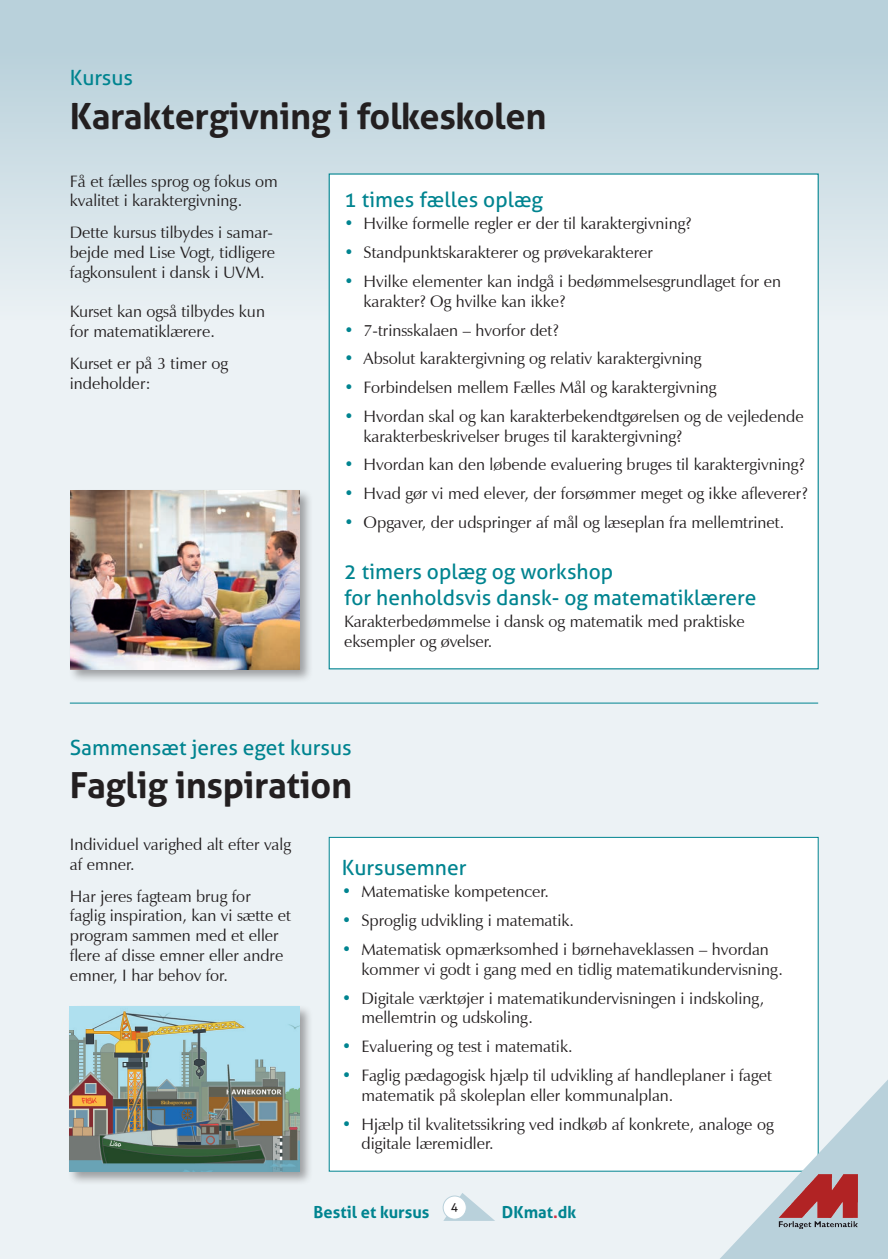
<style>
.page{position:relative;width:888px;height:1259px;background:#ecf2f5}
.page>*{position:absolute;margin:0;border:0;box-sizing:border-box;transform-origin:0 0}
.t1{font:700 36px "Aller";letter-spacing:-.01em;color:#231f20}
.t2{font:21px/25.5px "Aller";color:#008490}
.t3{font:16.5px/19.8px "Zapf Humanist 601 BT";color:#231f20}
.t4{font:700 16.5px "Aller";color:#008490}
.t5{font:12px "Aller";color:#231f20}
.s1{color:#008490}
.s2{color:#d43146}
</style>
<div class="page">
<svg style="left:443px;top:1193px;width:52px;height:28px"></svg>
<div style="left:443px;top:1196px;width:23px;height:23px;background:#fff;border-radius:50%"></div>
<div style="left:443px;top:1196px;width:24px;height:23px;border:1px solid #b9d1db;border-radius:50%"></div>
<div style="left:0;top:0;width:888px;height:320px;background:linear-gradient(to bottom,#b2cdd7,#e9f0f3)"></div>
<div style="left:329px;top:173px;width:490px;height:496px;background:#fff;border:1px solid #008490"></div>
<div style="left:68px;top:489px;width:246px;height:194px;background:#231f20;opacity:.4"></div>
<img style="left:70px;top:491px;width:229px;height:178px">
<div style="left:329px;top:837px;width:490px;height:334px;background:#fff;border:1px solid #008490"></div>
<div style="left:68px;top:1004px;width:245px;height:181px;background:#231f20;opacity:.4"></div>
<img style="left:70px;top:1006px;width:229px;height:165px">
<hr style="left:70px;top:703px;width:748px;height:1px;background:#008490">
<svg style="left:704px;top:1062px;width:184px;height:197px"></svg>
<p class="t2" style="left:70px;top:65px;width:65px">Kursus</p>
<h1 class="t1" style="left:70px;top:94px;width:478px">Karaktergivning i folkeskolen</h1>
<p class="t3" style="left:70px;top:171px;width:210px">Få et fælles sprog og fokus om kvalitet i karaktergivning.</p>
<p class="t3" style="left:70px;top:223px;width:207px">Dette kursus tilbydes i samar&shy;bejde med Lise Vogt, tidligere fagkonsulent i dansk i UVM.</p>
<p class="t3" style="left:70px;top:302px;width:197px">Kurset kan også tilbydes kun for matematiklærere.</p>
<p class="t3" style="left:70px;top:353px;width:160px">Kurset er på 3 timer og indeholder:</p>
<p class="t2" style="left:344px;top:186px;width:201px">1 times fælles oplæg</p>
<p class="t3" style="left:344px;top:214px;width:349px"><span class="s1">•</span> Hvilke formelle regler er der til karaktergivning?</p>
<p class="t3" style="left:344px;top:243px;width:310px"><span class="s1">•</span> Standpunktskarakterer og prøvekarakterer</p>
<p class="t3" style="left:364px;top:271px;width:419px;text-indent:-20px"><span class="s1">•</span> Hvilke elementer kan indgå i bedømmelsesgrundlaget for en karakter? Og hvilke kan ikke?</p>
<p class="t3" style="left:344px;top:320px;width:216px"><span class="s1">•</span> 7-trinsskalaen – hvorfor det?</p>
<p class="t3" style="left:344px;top:349px;width:359px"><span class="s1">•</span> Absolut karaktergivning og relativ karaktergivning</p>
<p class="t3" style="left:344px;top:377px;width:374px"><span class="s1">•</span> Forbindelsen mellem Fælles Mål og karaktergivning</p>
<p class="t3" style="left:364px;top:406px;width:442px;text-indent:-20px"><span class="s1">•</span> Hvordan skal og kan karakterbekendtgørelsen og de vejledende karakterbeskrivelser bruges til karaktergivning?</p>
<p class="t3" style="left:344px;top:455px;width:462px"><span class="s1">•</span> Hvordan kan den løbende evaluering bruges til karaktergivning?</p>
<p class="t3" style="left:344px;top:484px;width:465px"><span class="s1">•</span> Hvad gør vi med elever, der forsømmer meget og ikke afleverer?</p>
<p class="t3" style="left:344px;top:512px;width:442px"><span class="s1">•</span> Opgaver, der udspringer af mål og læseplan fra mellemtrinet.</p>
<p class="t2" style="left:344px;top:559px;width:414px">2 timers oplæg og workshop<br>for henholdsvis dansk- og matematiklærere</p>
<p class="t3" style="left:344px;top:612px;width:402px">Karakterbedømmelse i dansk og matematik med praktiske eksempler og øvelser.</p>
<p class="t2" style="left:70px;top:735px;width:283px">Sammensæt jeres eget kursus</p>
<h1 class="t1" style="left:70px;top:763px;width:284px">Faglig inspiration</h1>
<p class="t3" style="left:70px;top:834px;width:223px">Individuel varighed alt efter valg af emner.</p>
<p class="t3" style="left:70px;top:886px;width:223px">Har jeres fagteam brug for<br>faglig inspiration, kan vi sætte et program sammen med et eller flere af disse emner eller andre emner, I har behov for.</p>
<p class="t2" style="left:342px;top:854px;width:126px">Kursusemner</p>
<p class="t3" style="left:342px;top:882px;width:209px"><span class="s1">•</span> Matematiske kompetencer.</p>
<p class="t3" style="left:342px;top:911px;width:234px"><span class="s1">•</span> Sproglig udvikling i matematik.</p>
<p class="t3" style="left:361px;top:939px;width:423px;text-indent:-20px"><span class="s1">•</span> Matematisk opmærksomhed i børnehaveklassen – hvordan kommer vi godt i gang med en tidlig matematikundervisning.</p>
<p class="t3" style="left:361px;top:988px;width:404px;text-indent:-20px"><span class="s1">•</span> Digitale værktøjer i matematikundervisningen i indskoling, mellemtrin og udskoling.</p>
<p class="t3" style="left:342px;top:1037px;width:232px"><span class="s1">•</span> Evaluering og test i matematik.</p>
<p class="t3" style="left:361px;top:1065px;width:412px;text-indent:-20px"><span class="s1">•</span> Faglig pædagogisk hjælp til udvikling af handleplaner i faget matematik på skoleplan eller kommunalplan.</p>
<p class="t3" style="left:361px;top:1114px;width:414px;text-indent:-20px"><span class="s1">•</span> Hjælp til kvalitetssikring ved indkøb af konkrete, analoge og digitale læremidler.</p>
<p class="t5" style="left:451px;top:1200px;width:9px">4</p>
<p class="t4" style="left:314px;top:1202px;width:117px">Bestil et kursus</p>
<p class="t4" style="left:502px;top:1202px;width:76px">DKmat<span class="s2">.</span>dk</p>
</div>
